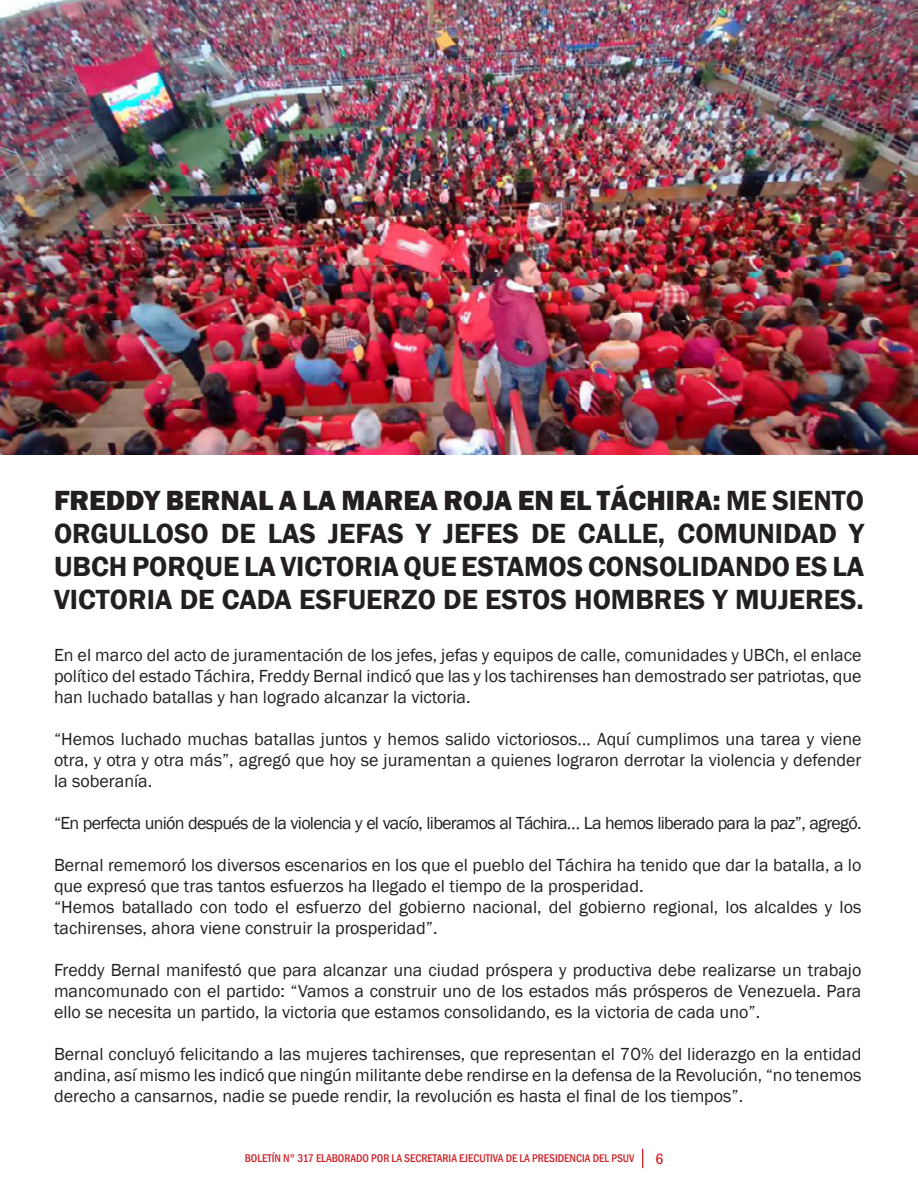
<style>
.page{position:relative;width:918px;height:1188px;background:#fff}
.page>*{position:absolute;margin:0;border:0;box-sizing:border-box;transform-origin:0 0}
.Estilo_de_párrafo_1{font:600 28.5px/33px "Franklin Gothic";color:#231f20;text-align:justify}
.t1{font:18px/21px "Franklin Gothic";color:#231f20;text-align:justify}
.t2{font:18px "Franklin Gothic";letter-spacing:-.04em;color:#231f20}
.t3{font:500 condensed 15.3px "Franklin Gothic";color:#d1232a}
.t4{font:500 condensed 11.55px "Franklin Gothic";color:#d1232a}
.s1{font-weight:800}
</style>
<div class="page">
<svg style="left:642px;top:1149px;width:1px;height:19px"></svg>
<img style="left:0;top:0;width:918px;height:455px">
<p class="Estilo_de_párrafo_1" style="left:54px;top:484px;width:812px"><span class="s1">FREDDY BERNAL A LA MAREA ROJA EN EL TÁCHIRA:</span> ME SIENTO ORGULLOSO DE LAS JEFAS Y JEFES DE CALLE, COMUNIDAD Y UBCH PORQUE LA VICTORIA QUE ESTAMOS CONSOLIDANDO ES LA VICTORIA DE CADA ESFUERZO DE ESTOS HOMBRES Y MUJERES.</p>
<p class="t1" style="left:54px;top:645px;width:809px">En el marco del acto de juramentación de los jefes, jefas y equipos de calle, comunidades y UBCh, el enlace político del estado Táchira, Freddy Bernal indicó que las y los tachirenses han demostrado ser patriotas, que han luchado batallas y han logrado alcanzar la victoria.</p>
<p class="t1" style="left:54px;top:729px;width:809px">“Hemos luchado muchas batallas juntos y hemos salido victoriosos… Aquí cumplimos una tarea y viene otra, y otra y otra más”, agregó que hoy se juramentan a quienes lograron derrotar la violencia y defender la soberanía.</p>
<p class="t2" style="left:54px;top:812px;width:809px">“En perfecta unión después de la violencia y el vacío, liberamos al Táchira… La hemos liberado para la paz”, agregó.</p>
<p class="t1" style="left:54px;top:855px;width:809px">Bernal rememoró los diversos escenarios en los que el pueblo del Táchira ha tenido que dar la batalla, a lo que expresó que tras tantos esfuerzos ha llegado el tiempo de la prosperidad.</p>
<p class="t1" style="left:54px;top:897px;width:809px">“Hemos batallado con todo el esfuerzo del gobierno nacional, del gobierno regional, los alcaldes y los tachirenses, ahora viene construir la prosperidad”.</p>
<p class="t1" style="left:54px;top:960px;width:809px">Freddy Bernal manifestó que para alcanzar una ciudad próspera y productiva debe realizarse un trabajo mancomunado con el partido: “Vamos a construir uno de los estados más prósperos de Venezuela. Para ello se necesita un partido, la victoria que estamos consolidando, es la victoria de cada uno”.</p>
<p class="t1" style="left:54px;top:1044px;width:809px">Bernal concluyó felicitando a las mujeres tachirenses, que representan el 70% del liderazgo en la entidad andina, así mismo les indicó que ningún militante debe rendirse en la defensa de la Revolución, “no tenemos derecho a cansarnos, nadie se puede rendir, la revolución es hasta el final de los tiempos”.</p>
<p class="t4" style="left:245px;top:1150px;width:391px">BOLETÍN N° 317 ELABORADO POR LA SECRETARIA EJECUTIVA DE LA PRESIDENCIA DEL PSUV</p>
<p class="t3" style="left:655px;top:1149px;width:9px">6</p>
</div>
